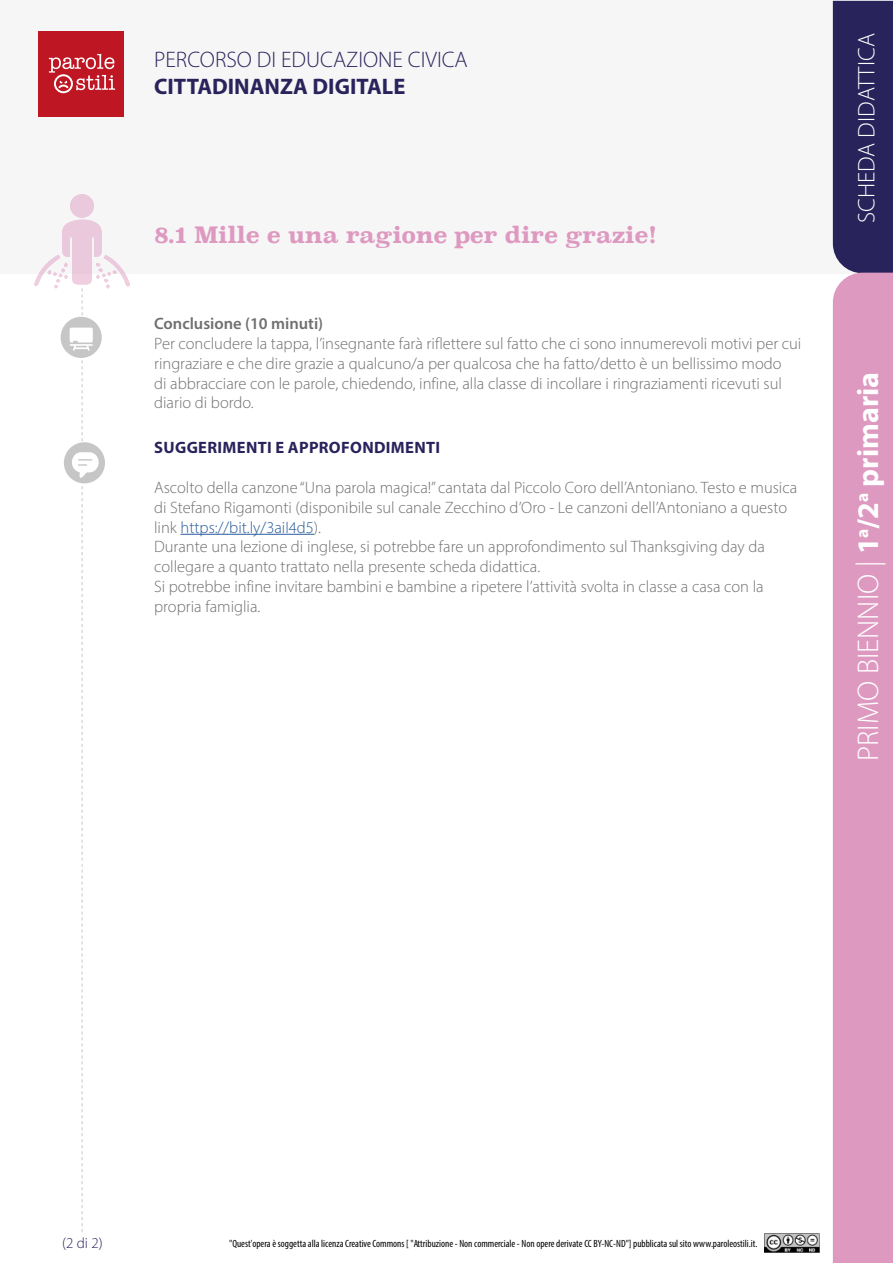
<style>
.page{position:relative;width:893px;height:1263px;background:#fff}
.page>*{position:absolute;margin:0;border:0;box-sizing:border-box;transform-origin:0 0}
.t1{font:300 30px "Myriad Pro";color:#fff}
.t2{font:300 24px "Myriad Pro";color:#fff}
.t3{font:700 22.5px "Superclarendon";letter-spacing:-.02em;color:#de99c0}
.t4{font:300 22.5px "Myriad Pro";color:#29235c}
.t5{font:700 22.5px "Myriad Pro";color:#29235c}
.t6{font:300 16.5px/19.8px "Myriad Pro";color:#706f6f}
.t7{font:700 16.5px "Myriad Pro";letter-spacing:.02em;color:#29235c}
.t8{font:600 16.5px "Myriad Pro";color:#706f6f}
.t9{font:300 15px "Myriad Pro";color:#29235c}
.t10{font:condensed 10.5px "Myriad Pro";color:#000}
.s1{color:#275b9b}
.s2{font-weight:700}
</style>
<div class="page">
<img style="left:765px;top:1233px;width:54px;height:19px">
<div style="left:0;top:0;width:893px;height:273px;background:#f6f6f6"></div>
<div style="left:833px;top:1px;width:60px;height:272px;background:#29235c"></div>
<div style="left:833px;top:273px;width:60px;height:990px;background:#de99c0"></div>
<div style="left:38px;top:31px;width:86px;height:86px;background:#be1622"></div>
<svg style="left:49px;top:54px;width:66px;height:39px"></svg>
<hr style="left:181px;top:534px;width:133px;height:1px;background:#275b9b">
<svg style="left:34px;top:194px;width:96px;height:1038px"></svg>
<h3 class="t4" style="left:154px;top:46px;width:315px">PERCORSO DI EDUCAZIONE CIVICA</h3>
<h3 class="t5" style="left:154px;top:72px;width:253px">CITTADINANZA DIGITALE</h3>
<h3 class="t3" style="left:154px;top:218px;width:504px">8.1 Mille e una ragione per dire grazie!</h3>
<p class="t8" style="left:154px;top:313px;width:171px">Conclusione (10 minuti)</p>
<p class="t6" style="left:154px;top:333px;width:649px">Per concludere la tappa, l’insegnante farà riflettere sul fatto che ci sono innumerevoli motivi per cui ringraziare e che dire grazie a qualcuno/a per qualcosa che ha fatto/detto è un bellissimo modo<br>di abbracciare con le parole, chiedendo, infine, alla classe di incollare i ringraziamenti ricevuti sul diario di bordo.</p>
<p class="t7" style="left:154px;top:437px;width:287px">SUGGERIMENTI E APPROFONDIMENTI</p>
<p class="t6" style="left:154px;top:477px;width:645px">Ascolto della canzone “Una parola magica!” cantata dal Piccolo Coro dell’Antoniano. Testo e musica di Stefano Rigamonti (disponibile sul canale Zecchino d’Oro - Le canzoni dell’Antoniano a questo link <span class="s1">https://bit.ly/3aiI4d5</span>).<br>Durante una lezione di inglese, si potrebbe fare un approfondimento sul Thanksgiving day da collegare a quanto trattato nella presente scheda didattica.<br>Si potrebbe infine invitare bambini e bambine a ripetere l’attività svolta in classe a casa con la propria famiglia.</p>
<h2 class="t2" style="left:852px;top:223px;width:191px;rotate:-90deg">SCHEDA DIDATTICA</h2>
<h1 class="t1" style="left:850px;top:761px;width:390px;rotate:-90deg">PRIMO BIENNIO | <span class="s2">1</span><sup>a</sup><span class="s2">/2</span><sup>a</sup> <span class="s2">primaria</span></h1>
<p class="t9" style="left:62px;top:1234px;width:42px">(2 di 2)</p>
<p class="t10" style="left:229px;top:1237px;width:530px">"Quest'opera è soggetta alla licenza Creative Commons [ "Attribuzione - Non commerciale - Non opere derivate CC BY-NC-ND"] pubblicata sul sito www.paroleostili.it.</p>
</div>
